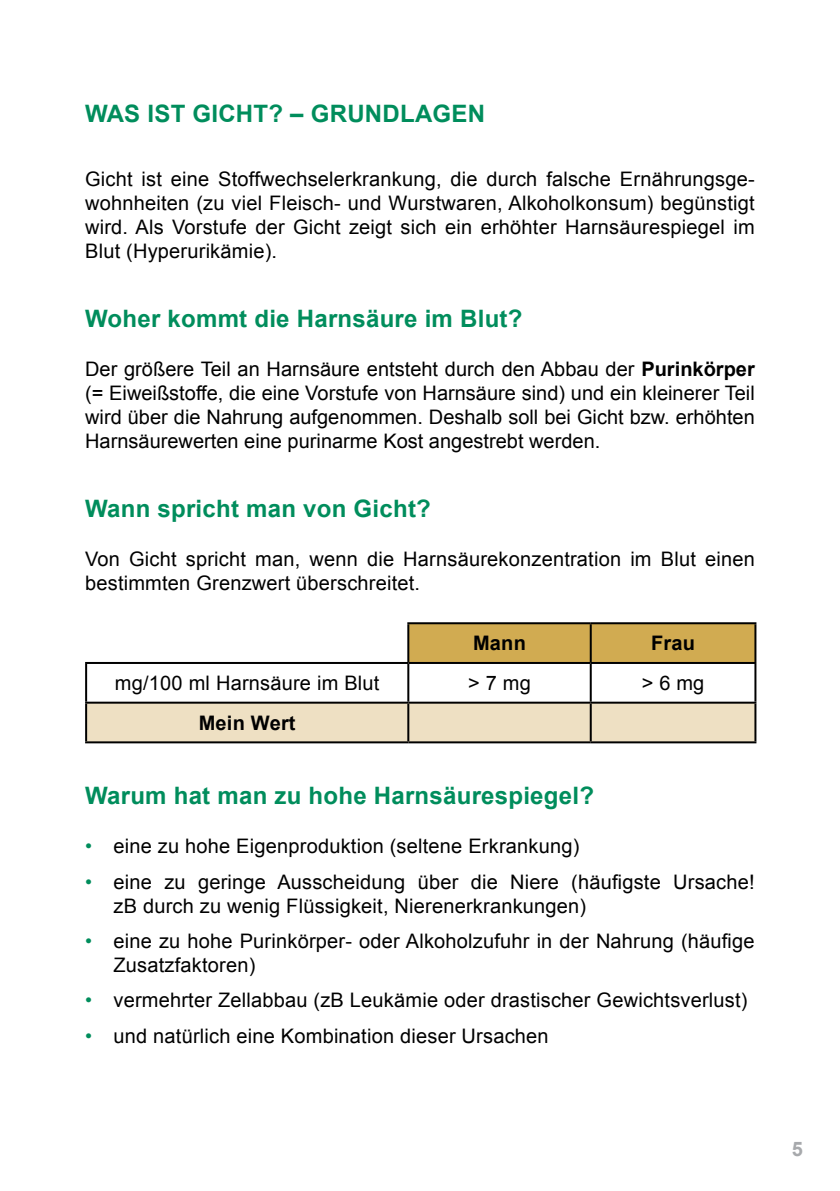
<style>
.page{position:relative;width:840px;height:1191px;background:#fff}
.page>*{position:absolute;margin:0;border:0;box-sizing:border-box;transform-origin:0 0}
.t1{font:700 24px "Arial";letter-spacing:.01em;color:#008d5c}
.t2{font:20px/24px "Arial";letter-spacing:.01em;color:#000}
.t3{font:700 20px "Arial";letter-spacing:.01em;color:#000}
.t4{font:700 20px "Arial";color:#a7a9ac}
.s1{font-weight:700}
.s2{color:#008d5c}
</style>
<div class="page">
<div style="left:409px;top:624px;width:345px;height:38px;background:#d1ab51"></div>
<div style="left:87px;top:703px;width:667px;height:38px;background:#eee0c3"></div>
<hr style="left:590px;top:622px;width:166px;height:2px;background:#000">
<hr style="left:754px;top:624px;width:2px;height:38px;background:#000">
<hr style="left:590px;top:662px;width:166px;height:2px;background:#000">
<hr style="left:589px;top:664px;width:2px;height:37px;background:#000">
<hr style="left:754px;top:664px;width:2px;height:37px;background:#000">
<hr style="left:85px;top:703px;width:2px;height:38px;background:#000">
<hr style="left:408px;top:701px;width:182px;height:2px;background:#000">
<hr style="left:407px;top:703px;width:2px;height:38px;background:#000">
<hr style="left:590px;top:701px;width:166px;height:2px;background:#000">
<hr style="left:589px;top:703px;width:2px;height:38px;background:#000">
<hr style="left:754px;top:703px;width:2px;height:38px;background:#000">
<hr style="left:85px;top:741px;width:323px;height:2px;background:#000">
<hr style="left:408px;top:741px;width:182px;height:2px;background:#000">
<hr style="left:590px;top:741px;width:166px;height:2px;background:#000">
<hr style="left:85px;top:662px;width:323px;height:2px;background:#000">
<hr style="left:85px;top:664px;width:2px;height:37px;background:#000">
<hr style="left:407px;top:664px;width:2px;height:37px;background:#000">
<hr style="left:85px;top:701px;width:323px;height:2px;background:#000">
<hr style="left:407px;top:622px;width:183px;height:2px;background:#000">
<hr style="left:407px;top:624px;width:2px;height:38px;background:#000">
<hr style="left:589px;top:624px;width:2px;height:38px;background:#000">
<hr style="left:408px;top:662px;width:182px;height:2px;background:#000">
<p class="t1" style="left:85px;top:98px;width:297px">Was ist Gicht? – Grundl</p>
<p class="t1" style="left:415px;top:98px;width:36px">agen</p>
<p class="t2" style="left:85px;top:167px;width:670px;text-align:justify">Gicht ist eine Stoffwechselerkrankung, die durch falsche Ernährungsge&shy;wohnheiten (zu viel Fleisch- und Wurstwaren, Alkoholkonsum) begünstigt wird. Als Vorstufe der Gicht zeigt sich ein erhöhter Harnsäurespiegel im Blut (Hyperurikämie).</p>
<p class="t1" style="left:85px;top:302px;width:438px">Woher kommt die Harnsäure im Blut?</p>
<p class="t2" style="left:85px;top:357px;width:671px;text-align:justify">Der größere Teil an Harnsäure entsteht durch den Abbau der <span class="s1">Purinkörper </span>(= Eiweißstoffe, die eine Vorstufe von Harnsäure sind) und ein kleinerer Teil wird über die Nahrung aufgenommen. Deshalb soll bei Gicht bzw. erhöhten Harnsäurewerten eine purinarme Kost angestrebt werden.</p>
<p class="t1" style="left:85px;top:492px;width:347px">Wann spricht man von Gicht?</p>
<p class="t2" style="left:85px;top:547px;width:670px">Von Gicht spricht man, wenn die Harnsäurekonzentration im Blut einen bestimmten Grenzwert überschreitet.</p>
<p class="t3" style="left:473px;top:630px;width:54px">Mann</p>
<p class="t3" style="left:650px;top:630px;width:45px">Frau</p>
<p class="t2" style="left:115px;top:671px;width:266px">mg/100 ml Harnsäure im Blut</p>
<p class="t2" style="left:468px;top:671px;width:64px">&gt; 7 mg</p>
<p class="t2" style="left:641px;top:671px;width:64px">&gt; 6 mg</p>
<p class="t3" style="left:199px;top:709px;width:98px">Mein Wert</p>
<p class="t1" style="left:85px;top:779px;width:510px">Warum hat man zu hohe Harnsäurespiegel?</p>
<p class="t2" style="left:85px;top:834px;width:495px"><span class="s2">•</span> eine zu hohe Eigenproduktion (seltene Erkrankung)</p>
<p class="t2" style="left:113px;top:870px;width:642px;text-indent:-28px"><span class="s2">•</span> eine zu geringe Ausscheidung über die Niere (häufigste Ursache! zB durch zu wenig Flüssigkeit, Nierenerkrankungen)</p>
<p class="t2" style="left:113px;top:929px;width:642px;text-indent:-28px"><span class="s2">•</span> eine zu hohe Purinkörper- oder Alkoholzufuhr in der Nahrung (häufige<br>Zusatzfaktoren)</p>
<p class="t2" style="left:85px;top:988px;width:663px"><span class="s2">•</span> vermehrter Zellabbau (zB Leukämie oder drastischer Gewichtsverlust)</p>
<p class="t2" style="left:85px;top:1024px;width:465px"><span class="s2">•</span> und natürlich eine Kombination dieser Ursachen</p>
<p class="t4" style="left:791px;top:1135px;width:13px">5</p>
</div>
